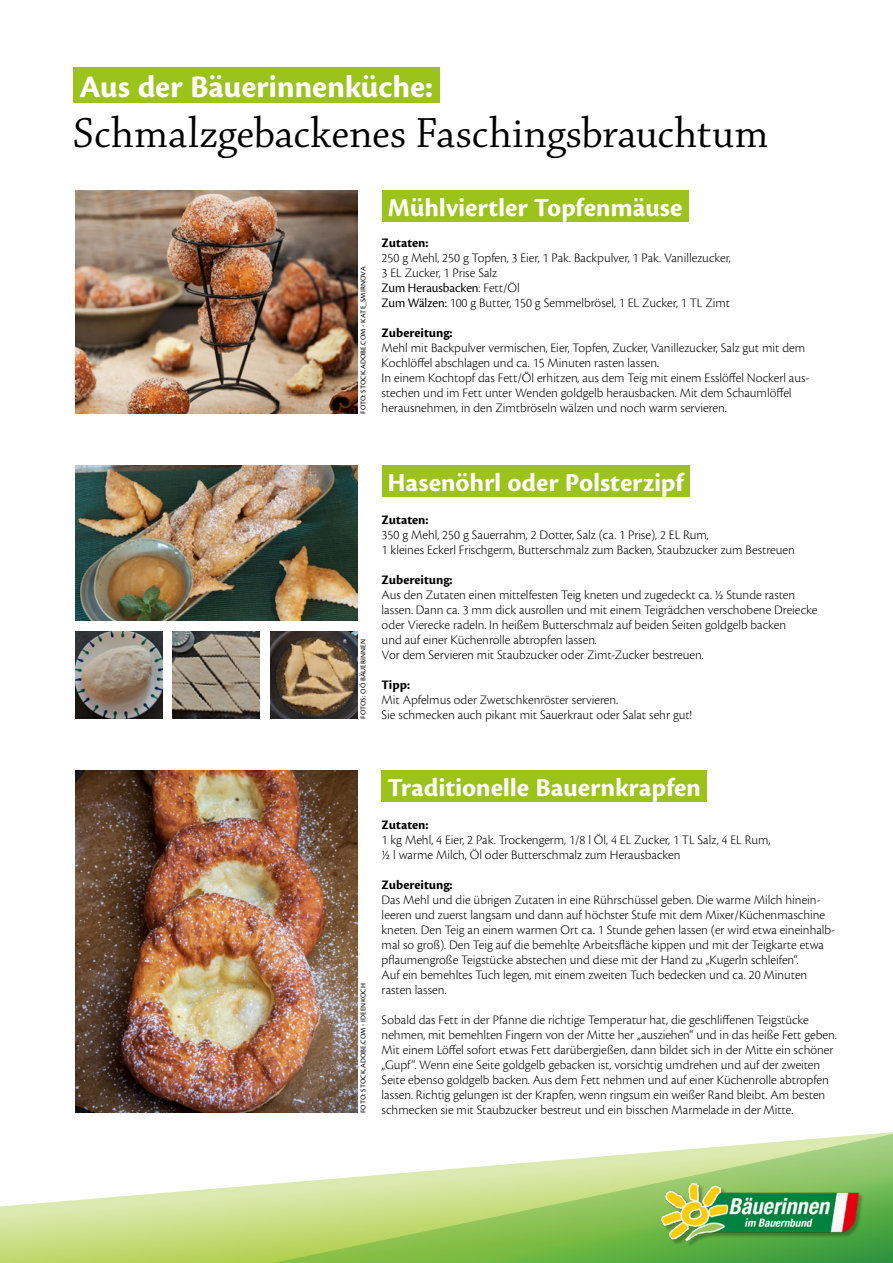
<style>
.page{position:relative;width:893px;height:1263px;background:#fff}
.page>*{position:absolute;margin:0;border:0;box-sizing:border-box;transform-origin:0 0}
.t1{font:45px "Chaparral Pro Disp";letter-spacing:.015em;color:#000}
.t2{font:32.7px "Cronos Pro Bold Capt";letter-spacing:-.005em;color:#fff}
.t3{font:27px "Cronos Pro Bold Capt";letter-spacing:-.005em;color:#fff}
.t4{font:300 13.5px/15px "Cronos Pro";letter-spacing:-.005em;color:#000}
.t5{font:700 13.5px "Cronos Pro";color:#000}
.t6{font:13.5px "Cronos Pro Disp";letter-spacing:-.005em;color:#000}
.t7{font:7.5px "Cronos Pro Capt";letter-spacing:.01em;color:#000}
.s1{font-family:"Cronos Pro";font-weight:300}
.s2{font-family:"Cronos Pro Disp";font-weight:400}
</style>
<div class="page">
<svg style="left:0;top:1184px;width:261px;height:79px;background:#d3e49c"></svg>
<svg style="left:261px;top:1132px;width:632px;height:131px"></svg>
<div style="left:662px;top:1184px;width:202px;height:63px;background:#000;opacity:.27"></div>
<img style="left:658px;top:1178px;width:203px;height:66px">
<div style="left:74px;top:67px;width:366px;height:36px;background:#9bc31c"></div>
<div style="left:382px;top:190px;width:306px;height:31px;background:#9bc31c"></div>
<img style="left:75px;top:190px;width:282px;height:224px">
<div style="left:382px;top:770px;width:325px;height:31px;background:#9bc31c"></div>
<img style="left:75px;top:770px;width:282px;height:343px">
<div style="left:382px;top:465px;width:307px;height:32px;background:#9bc31c"></div>
<img style="left:75px;top:465px;width:282px;height:156px">
<img style="left:173px;top:631px;width:87px;height:88px">
<img style="left:270px;top:631px;width:88px;height:88px">
<img style="left:75px;top:631px;width:88px;height:88px">
<h2 class="t2" style="left:79px;top:68px;width:355px">Aus der Bäuerinnenküche:</h2>
<h1 class="t1" style="left:74px;top:110px;width:696px">Schmalzgebackenes Faschingsbrauchtum</h1>
<p class="t7" style="left:359px;top:414px;width:149px;rotate:-90deg">FOTO: STOCK.ADOBE.COM - KATE_SMIRNOVA</p>
<h3 class="t3" style="left:387px;top:192px;width:297px">Mühlviertler Topfenmäuse</h3>
<p class="t5" style="left:382px;top:235px;width:48px">Zutaten:</p>
<p class="t4" style="left:382px;top:250px;width:351px">250 g Mehl, 250 g Topfen, 3 Eier, 1 Pak. Backpulver, 1 Pak. Vanillezucker,<br>3 EL Zucker, 1 Prise Salz</p>
<p class="t6" style="left:382px;top:280px;width:140px">Zum Herausbacken<span class="s1">: Fett/Öl</span></p>
<p class="t4" style="left:382px;top:295px;width:350px"><span class="s2">Zum Wälzen:</span> 100 g Butter, 150 g Semmelbrösel, 1 EL Zucker, 1 TL Zimt</p>
<p class="t5" style="left:382px;top:325px;width:73px">Zubereitung:</p>
<p class="t4" style="left:382px;top:340px;width:429px">Mehl mit Backpulver vermischen, Eier, Topfen, Zucker, Vanillezucker, Salz gut mit dem Kochlöffel abschlagen und ca. 15 Minuten rasten lassen.<br>In einem Kochtopf das Fett/Öl erhitzen, aus dem Teig mit einem Esslöffel Nockerl aus&shy;stechen und im Fett unter Wenden goldgelb herausbacken. Mit dem Schaumlöffel herausnehmen, in den Zimtbröseln wälzen und noch warm servieren.</p>
<p class="t7" style="left:359px;top:719px;width:81px;rotate:-90deg">FOTOS: OÖ BÄUERINNEN</p>
<h3 class="t3" style="left:387px;top:467px;width:298px">Hasenöhrl oder Polsterzipf</h3>
<p class="t5" style="left:382px;top:512px;width:48px">Zutaten:</p>
<p class="t4" style="left:382px;top:527px;width:415px">350 g Mehl, 250 g Sauerrahm, 2 Dotter, Salz (ca. 1 Prise), 2 EL Rum,<br>1 kleines Eckerl Frischgerm, Butterschmalz zum Backen, Staubzucker zum Bestreuen</p>
<p class="t5" style="left:382px;top:572px;width:73px">Zubereitung:</p>
<p class="t4" style="left:382px;top:587px;width:437px">Aus den Zutaten einen mittelfesten Teig kneten und zugedeckt ca. ½ Stunde rasten lassen. Dann ca. 3 mm dick ausrollen und mit einem Teigrädchen verschobene Dreiecke oder Vierecke radeln. In heißem Butterschmalz auf beiden Seiten goldgelb backen<br>und auf einer Küchenrolle abtropfen lassen.<br>Vor dem Servieren mit Staubzucker oder Zimt-Zucker bestreuen.</p>
<p class="t5" style="left:382px;top:677px;width:30px">Tipp:</p>
<p class="t4" style="left:382px;top:692px;width:312px">Mit Apfelmus oder Zwetschkenröster servieren.<br>Sie schmecken auch pikant mit Sauerkraut oder Salat sehr gut!</p>
<p class="t7" style="left:359px;top:1113px;width:131px;rotate:-90deg">FOTO: STOCK.ADOBE.COM - IDEENKOCH</p>
<h3 class="t3" style="left:387px;top:772px;width:315px">Traditionelle Bauernkrapfen</h3>
<p class="t5" style="left:382px;top:816px;width:48px">Zutaten:</p>
<p class="t4" style="left:382px;top:832px;width:390px">1 kg Mehl, 4 Eier, 2 Pak. Trockengerm, 1/8 l Öl, 4 EL Zucker, 1 TL Salz, 4 EL Rum, ½ l warme Milch, Öl oder Butterschmalz zum Herausbacken</p>
<p class="t5" style="left:382px;top:876px;width:73px">Zubereitung:</p>
<p class="t4" style="left:382px;top:892px;width:455px">Das Mehl und die übrigen Zutaten in eine Rührschüssel geben. Die warme Milch hinein&shy;leeren und zuerst langsam und dann auf höchster Stufe mit dem Mixer/Küchenmaschine kneten. Den Teig an einem warmen Ort ca. 1 Stunde gehen lassen (er wird etwa eineinhalb&shy;mal so groß). Den Teig auf die bemehlte Arbeitsfläche kippen und mit der Teigkarte etwa pflaumengroße Teigstücke abstechen und diese mit der Hand zu „Kugerln schleifen“.<br>Auf ein bemehltes Tuch legen, mit einem zweiten Tuch bedecken und ca. 20 Minuten rasten lassen.</p>
<p class="t4" style="left:382px;top:1012px;width:457px">Sobald das Fett in der Pfanne die richtige Temperatur hat, die geschliffenen Teigstücke nehmen, mit bemehlten Fingern von der Mitte her „ausziehen“ und in das heiße Fett geben.<br>Mit einem Löffel sofort etwas Fett darübergießen, dann bildet sich in der Mitte ein schöner „Gupf“. Wenn eine Seite goldgelb gebacken ist, vorsichtig umdrehen und auf der zweiten Seite ebenso goldgelb backen. Aus dem Fett nehmen und auf einer Küchenrolle abtropfen lassen. Richtig gelungen ist der Krapfen, wenn ringsum ein weißer Rand bleibt. Am besten schmecken sie mit Staubzucker bestreut und ein bisschen Marmelade in der Mitte.</p>
</div>
